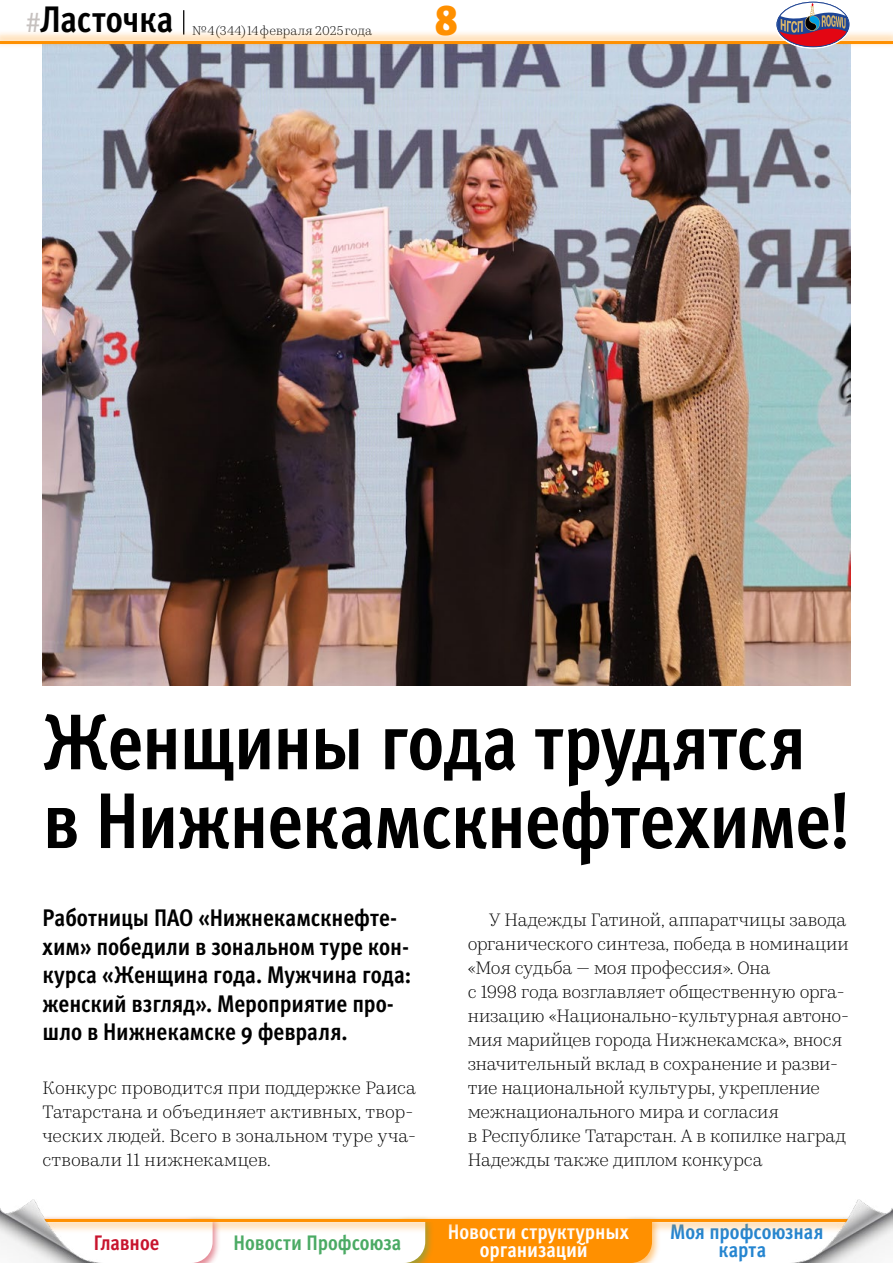
<style>
.page{position:relative;width:893px;height:1263px;background:#fff}
.page>*{position:absolute;margin:0;border:0;box-sizing:border-box;transform-origin:0 0}
.t1{font:700 condensed 78.75px/78.8px "Meta Pro";letter-spacing:-.015em;color:#000}
.t2{font:900 condensed 43.5px "Meta Pro";color:#ff9000}
.t3{font:700 condensed 36.9px "Meta Pro";letter-spacing:-.005em;color:#000}
.t4{font:700 condensed 24px/28.5px "Meta Pro";letter-spacing:-.005em;color:#000}
.t5{font:700 condensed 21px/18px "Meta Pro";color:#fff;text-align:center}
.t6{font:700 condensed 21px/18px "Meta Pro";letter-spacing:-.005em;color:#2585d0;text-align:center}
.t7{font:700 condensed 21px "Meta Pro";color:#4baa64}
.t8{font:700 condensed 21px "Meta Pro";letter-spacing:-.005em;color:#c8142d}
.t9{font:300 18px/24px "Kazimir Text";letter-spacing:-.005em;color:#000}
.t10{font:300 12.75px "Kazimir Text";letter-spacing:.015em;color:#000}
.s1{font-weight:400;font-stretch:normal;font-size:27px;color:#c6c1bf}
</style>
<div class="page">
<img style="left:43px;top:49px;width:807px;height:637px">
<svg style="left:183px;top:10px;width:1px;height:19px"></svg>
<svg style="left:193px;top:1234px;width:466px;height:29px"></svg>
<div style="left:0;top:29px;width:893px;height:20px;background:#ff9000;opacity:.3"></div>
<hr style="left:0;top:41px;width:893px;height:3px;background:#ff9000">
<div style="left:0;top:1214px;width:893px;height:20px;background:#ff9000;opacity:.3"></div>
<hr style="left:0;top:1219px;width:893px;height:3px;background:#ff9000">
<svg style="left:775px;top:2px;width:75px;height:46px"></svg>
<div style="left:775px;top:0;width:75px;height:48px;border:1px solid #fff;border-radius:50%"></div>
<img style="left:0;top:1199px;width:104px;height:64px">
<img style="left:789px;top:1199px;width:104px;height:64px">
<h3 class="t3" style="left:26px;top:-9px;width:149px"><span class="s1">#</span>Ласточка</h3>
<p class="t10" style="left:192px;top:21px;width:181px">№4 (344) 14 февраля 2025 года</p>
<h2 class="t2" style="left:435px;top:-14px;width:25px">8</h2>
<h1 class="t1" style="left:43px;top:698px;width:809px">Женщины года трудятся в Нижнекамскнефтехиме!</h1>
<h3 class="t4" style="left:43px;top:902px;width:370px">Работницы ПАО «Нижнекамскнефте&shy;хим» победили в зональном туре кон&shy;курса «Женщина года. Мужчина года: женский взгляд». Мероприятие про&shy;шло в Нижнекамске 9 февраля.</h3>
<p class="t9" style="left:43px;top:1075px;width:375px">Конкурс проводится при поддержке Раиса Татарстана и объединяет активных, твор&shy;ческих людей. Всего в зональном туре уча&shy;ствовали 11 нижнекамцев.</p>
<p class="t8" style="left:94px;top:1226px;width:67px">Главное</p>
<p class="t7" style="left:234px;top:1226px;width:169px">Новости Профсоюза</p>
<p class="t9" style="left:468px;top:907px;width:383px;text-indent:21px">У Надежды Гатиной, аппаратчицы завода органического синтеза, победа в номинации «Моя судьба — моя профессия». Она<br>с 1998 года возглавляет общественную орга&shy;низацию «Национально- культурная автоно&shy;мия марийцев города Нижнекамска», внося значительный вклад в сохранение и разви&shy;тие национальной культуры, укрепление межнационального мира и согласия<br>в Республике Татарстан. А в копилке наград Надежды также диплом конкурса</p>
<p class="t5" style="left:448px;top:1222px;width:182px">Новости структурных организаций</p>
<p class="t6" style="left:670px;top:1222px;width:155px">Моя профсоюзная карта</p>
</div>
